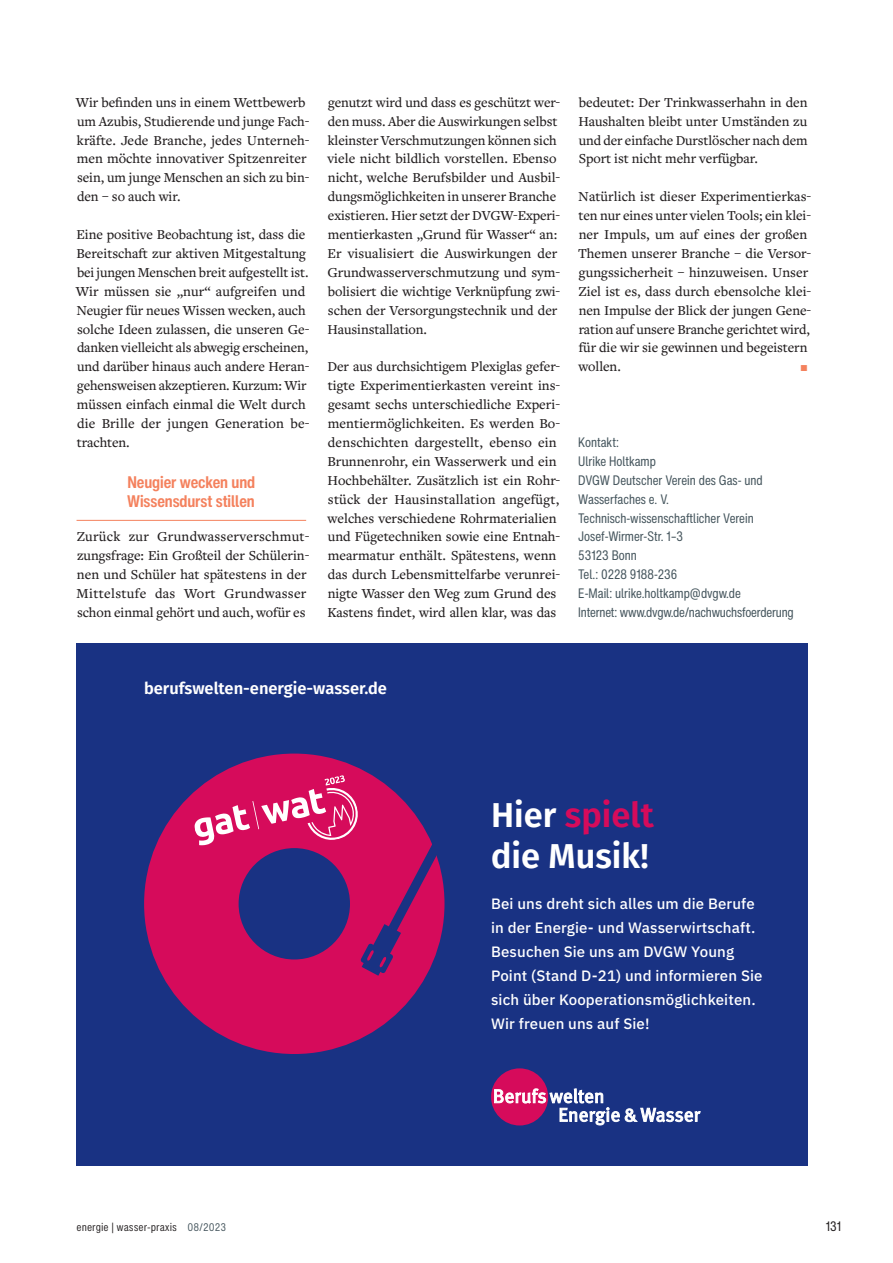
<style>
.page{position:relative;width:893px;height:1263px;background:#fff}
.page>*{position:absolute;margin:0;border:0;box-sizing:border-box;transform-origin:0 0}
.t1{font:600 34.5px/41.4px "Fira Sans";color:#fff}
._5_Zwischenheadline{font:700 condensed 16.5px/19.5px "Helvetica Now Text";letter-spacing:-.005em;color:#f4815d}
.t2{font:600 16.5px "Fira Sans";color:#fff}
.t3{font:500 15px/24px "IBM Plex Sans";letter-spacing:.01em;color:#fff}
._4_Fließtext{font:500 14.25px/18.9px "Freight Text Pro";letter-spacing:-.005em;color:#231f20}
._4_Fließtext-2{font:500 14.25px "Freight Text Pro";color:#f4815d}
._7_Autoren{font:condensed 13.5px/18.9px "Helvetica Now Text";color:#45555d}
.t4{font:condensed 13.5px "Helvetica Now Text";color:#231f20}
.t5{font:condensed 10.5px "Helvetica Now Micro";color:#231f20}
.s1{color:#d60b5b}
.s2{color:#45555d}
</style>
<div class="page">
<hr style="left:77px;top:520px;width:229px;height:1px;background:#f4815d">
<div style="left:77px;top:643px;width:731px;height:522px;background:#193283"></div>
<div style="left:491px;top:1068px;width:57px;height:57px;background:#d60b5b;border-radius:50%"></div>
<svg style="left:494px;top:1088px;width:206px;height:37px"></svg>
<div style="left:144px;top:753px;width:300px;height:301px;background:#d60b5b;border-radius:50%"></div>
<div style="left:239px;top:848px;width:111px;height:111px;background:#193283;border-radius:50%"></div>
<svg style="left:194px;top:805px;width:56px;height:40px"></svg>
<svg style="left:261px;top:775px;width:183px;height:201px"></svg>
<svg style="left:252px;top:801px;width:7px;height:28px"></svg>
<p class="_4_Fließtext" style="left:76px;top:92px;width:235px">Wir befinden uns in einem Wettbewerb um Azubis, Studierende und junge Fach&shy;kräfte. Jede Branche, jedes Unterneh&shy;men möchte innovativer Spitzenreiter sein, um junge Menschen an sich zu bin&shy;den – so auch wir.</p>
<p class="_4_Fließtext" style="left:76px;top:224px;width:235px">Eine positive Beobachtung ist, dass die Bereitschaft zur aktiven Mitgestaltung bei jungen Menschen breit aufgestellt ist.<br>Wir müssen sie „nur“ aufgreifen und Neugier für neues Wissen wecken, auch solche Ideen zulassen, die unseren Ge&shy;danken vielleicht als abwegig erscheinen, und darüber hinaus auch andere Heran&shy;gehensweisen akzeptieren. Kurzum: Wir müssen einfach einmal die Welt durch die Brille der jungen Generation be&shy;trachten.</p>
<p class="_5_Zwischenheadline" style="left:127px;top:472px;width:130px">Neugier wecken und<br>Wissensdurst stillen</p>
<p class="_4_Fließtext" style="left:77px;top:527px;width:234px">Zurück zur Grundwasserverschmut&shy;zungsfrage: Ein Großteil der Schülerin&shy;nen und Schüler hat spätestens in der Mittelstufe das Wort Grundwasser schon einmal gehört und auch, wofür es</p>
<p class="_4_Fließtext" style="left:327px;top:92px;width:234px">genutzt wird und dass es geschützt wer&shy;den muss. Aber die Auswirkungen selbst kleinster Verschmutzungen können sich viele nicht bildlich vorstellen. Ebenso nicht, welche Berufsbilder und Ausbil&shy;dungsmöglichkeiten in unserer Branche existieren. Hier setzt der DVGW-Experi&shy;mentierkasten „Grund für Wasser“ an:<br>Er visualisiert die Auswirkungen der Grundwasserverschmutzung und sym&shy;bolisiert die wichtige Verknüpfung zwi&shy;schen der Versorgungstechnik und der Hausinstallation.</p>
<p class="_4_Fließtext" style="left:327px;top:357px;width:234px">Der aus durchsichtigem Plexiglas gefer&shy;tigte Experimentierkasten vereint ins&shy;gesamt sechs unterschiedliche Experi&shy;mentiermöglichkeiten. Es werden Bo&shy;denschichten dargestellt, ebenso ein Brunnenrohr, ein Wasserwerk und ein Hochbehälter. Zusätzlich ist ein Rohr&shy;stück der Hausinstallation angefügt, welches verschiedene Rohrmaterialien und Fügetechniken sowie eine Entnah&shy;mearmatur enthält. Spätestens, wenn das durch Lebensmittelfarbe verunrei&shy;nigte Wasser den Weg zum Grund des Kastens findet, wird allen klar, was das</p>
<p class="_4_Fließtext" style="left:578px;top:92px;width:231px;text-align:justify">bedeutet: Der Trinkwasserhahn in den Haushalten bleibt unter Umständen zu und der einfache Durstlöscher nach dem Sport ist nicht mehr verfügbar.</p>
<p class="_4_Fließtext" style="left:578px;top:187px;width:235px">Natürlich ist dieser Experimentierkas&shy;ten nur eines unter vielen Tools; ein klei&shy;ner Impuls, um auf eines der großen Themen unserer Branche – die Versor&shy;gungssicherheit – hinzuweisen. Unser Ziel ist es, dass durch ebensolche klei&shy;nen Impulse der Blick der jungen Gene&shy;ration auf unsere Branche gerichtet wird, für die wir sie gewinnen und begeistern wollen.</p>
<p class="_4_Fließtext-2" style="left:801px;top:357px;width:9px">P</p>
<p class="_7_Autoren" style="left:578px;top:433px;width:42px">Kontakt:</p>
<p class="_7_Autoren" style="left:578px;top:452px;width:79px">Ulrike Holtkamp</p>
<p class="_7_Autoren" style="left:578px;top:470px;width:186px">DVGW Deutscher Verein des Gas- und<br>Wasserfaches e. V.</p>
<p class="_7_Autoren" style="left:578px;top:508px;width:177px">Technisch-wissenschaftlicher Verein</p>
<p class="_7_Autoren" style="left:578px;top:527px;width:106px">Josef-Wirmer-Str. 1–3</p>
<p class="_7_Autoren" style="left:578px;top:546px;width:60px">53123 Bonn</p>
<p class="_7_Autoren" style="left:578px;top:565px;width:100px">Tel.: 0228 9188-236</p>
<p class="_7_Autoren" style="left:578px;top:584px;width:164px">E-Mail: ulrike.holtkamp@dvgw.de</p>
<p class="_7_Autoren" style="left:578px;top:603px;width:217px">Internet: www.dvgw.de/nachwuchsfoerderung</p>
<p class="t2" style="left:144px;top:675px;width:244px">berufswelten-energie-wasser.de</p>
<p class="t1" style="left:491px;top:792px;width:164px">Hier <span class="s1">spielt </span>die Musik!</p>
<p class="t3" style="left:491px;top:891px;width:273px">Bei uns dreht sich alles um die Berufe in der Energie- und Wasserwirtschaft.<br>Besuchen Sie uns am DVGW Young Point (Stand D-21) und informieren Sie sich über Kooperationsmöglichkeiten.<br>Wir freuen uns auf Sie!</p>
<p class="t5" style="left:77px;top:1220px;width:151px">energie | wasser-praxis <span class="s2">08/2023</span></p>
<p class="t4" style="left:826px;top:1217px;width:17px">131</p>
</div>
